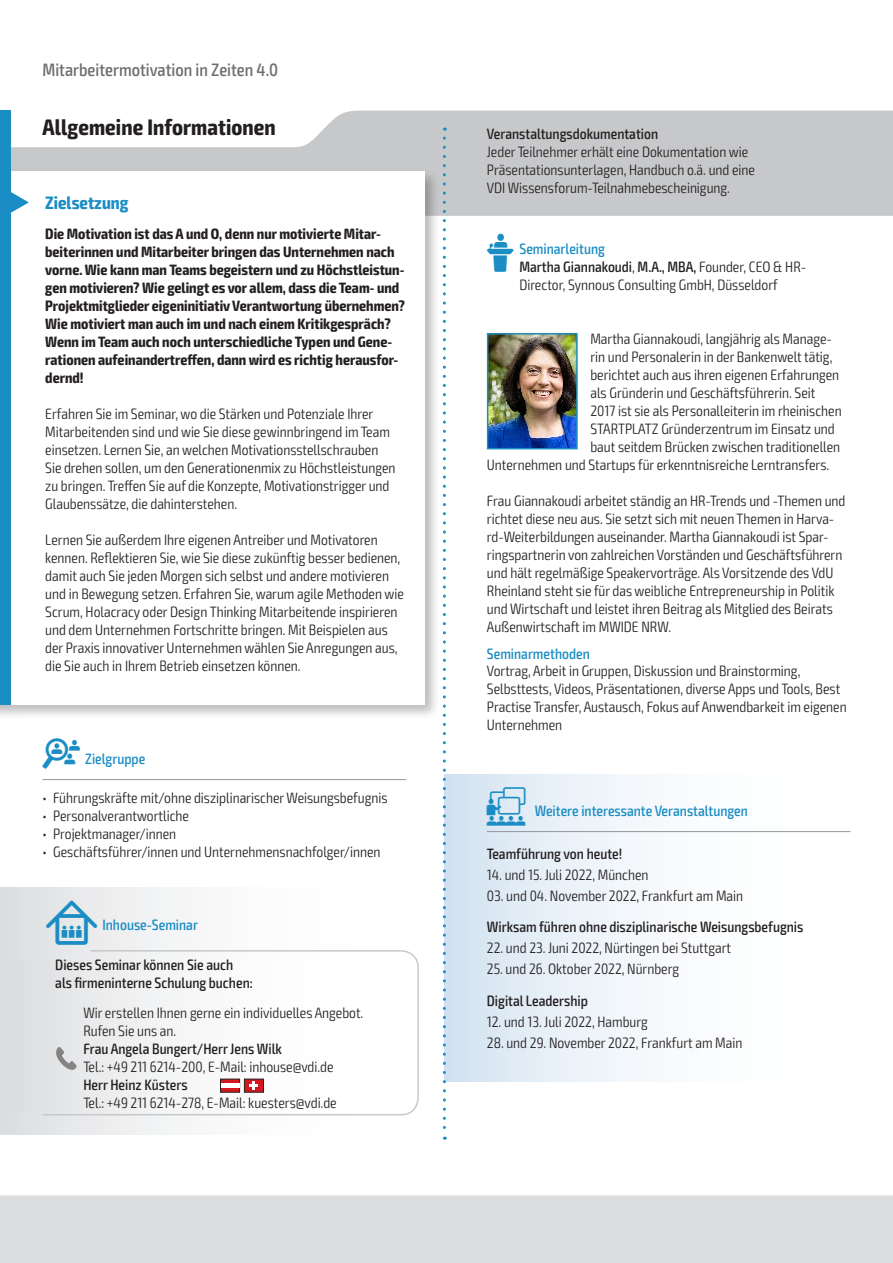
<style>
.page{position:relative;width:893px;height:1263px;background:#fff}
.page>*{position:absolute;margin:0;border:0;box-sizing:border-box;transform-origin:0 0}
.t1{font:700 condensed 22.5px "Exo 2";letter-spacing:.005em;color:#231f20}
.t2{font:500 condensed 18px "Exo 2";color:#6c6d70}
.t3{font:700 condensed 18px "Exo 2";color:#1a8dc4}
.t4{font:300 condensed 15px/18px "Exo 2";color:#231f20}
.t5{font:700 condensed 15px/18px "Exo 2";color:#231f20}
.t6{font:500 condensed 15px/18px "Exo 2";color:#231f20}
.t7{font:500 condensed 15px "Exo 2";color:#1a8dc4}
.s1{font-family:"VDI Iconset S4 A Regular";font-weight:400;font-stretch:normal;color:#1a8dc4}
.s2{font-weight:500;color:#1a8dc4}
.s3{font-weight:500}
.s4{font-family:"VDI Iconset S4 A Regular";font-weight:400;font-stretch:normal}
.s5{font-family:"VDI Iconset S4 A Regular";font-weight:400;font-stretch:normal;font-size:15.45px}
.s6{font-family:"VDI Iconset S4 A Regular";font-weight:400;font-stretch:normal;font-size:19.5px}
</style>
<div class="page">
<div style="left:0;top:1195px;width:893px;height:68px;background:#dcdddf"></div>
<svg style="left:11px;top:111px;width:881px;height:105px;fill:#c7c8ca"></svg>
<hr style="left:892px;top:111px;width:1px;height:105px;background:#1a8dc4">
<div style="left:0;top:111px;width:11px;height:63px;background:#1a8dc4"></div>
<div style="left:0;top:168px;width:440px;height:552px;background:#231f20;opacity:.3"></div>
<div style="left:0;top:171px;width:424px;height:534px;background:#fff"></div>
<div style="left:0;top:171px;width:11px;height:534px;background:#1a8dc4"></div>
<svg style="left:11px;top:192px;width:18px;height:21px"></svg>
<hr style="left:43px;top:779px;width:363px;height:1px;background:#939598">
<div style="left:444px;top:774px;width:406px;height:307px;background:linear-gradient(to right,#d9e6f3,#fff)"></div>
<hr style="left:487px;top:831px;width:363px;height:1px;background:#939598">
<img style="left:490px;top:336px;width:85px;height:110px">
<div style="left:487px;top:333px;width:91px;height:116px;border:2px solid #1a8dc4"></div>
<div style="left:0;top:887px;width:419px;height:247px;background:linear-gradient(to right,#e2e3e5,#fff)"></div>
<svg style="left:42px;top:949px;width:377px;height:167px"></svg>
<div style="left:13px;top:959px;width:382px;height:152px;background:linear-gradient(to right,#e3e3e5,#fff)"></div>
<svg style="left:220px;top:1079px;width:44px;height:13px"></svg>
<div style="left:221px;top:1083px;width:18px;height:5px;background:#fff"></div>
<svg style="left:56px;top:1047px;width:21px;height:23px"></svg>
<svg style="left:443px;top:138px;width:3px;height:1002px"></svg>
<p class="t2" style="left:43px;top:59px;width:237px">Mitarbeitermotivation in Zeiten 4.0</p>
<h1 class="t1" style="left:43px;top:113px;width:235px">Allgemeine Informationen</h1>
<p class="t6" style="left:487px;top:125px;width:173px">Veranstaltungsdokumentation</p>
<p class="t4" style="left:487px;top:143px;width:270px">Jeder Teilnehmer erhält eine Dokumentation wie<br>Präsentationsunterlagen, Handbuch o.ä. und eine<br>VDI Wissensforum-Teilnahmebescheinigung.</p>
<p class="t5" style="left:45px;top:225px;width:361px">Die Motivation ist das A und O, denn nur motivierte Mitar&shy;beiterinnen und Mitarbeiter bringen das Unternehmen nach vorne. Wie kann man Teams begeistern und zu Höchstleistun&shy;gen motivieren? Wie gelingt es vor allem, dass die Team- und Projektmitglieder eigeninitiativ Verantwortung übernehmen?<br>Wie motiviert man auch im und nach einem Kritikgespräch?<br>Wenn im Team auch noch unterschiedliche Typen und Gene&shy;rationen aufeinandertreffen, dann wird es richtig herausfor&shy;dernd!</p>
<p class="t4" style="left:45px;top:405px;width:352px">Erfahren Sie im Seminar, wo die Stärken und Potenziale Ihrer Mitarbeitenden sind und wie Sie diese gewinnbringend im Team einsetzen. Lernen Sie, an welchen Motivationsstellschrauben Sie drehen sollen, um den Generationenmix zu Höchstleistungen zu bringen. Treffen Sie auf die Konzepte, Motivationstrigger und Glaubenssätze, die dahinterstehen.</p>
<p class="t4" style="left:45px;top:531px;width:360px">Lernen Sie außerdem Ihre eigenen Antreiber und Motivatoren kennen. Reflektieren Sie, wie Sie diese zukünftig besser bedienen, damit auch Sie jeden Morgen sich selbst und andere motivieren und in Bewegung setzen. Erfahren Sie, warum agile Methoden wie Scrum, Holacracy oder Design Thinking Mitarbeitende inspirieren und dem Unternehmen Fortschritte bringen. Mit Beispielen aus der Praxis innovativer Unternehmen wählen Sie Anregungen aus, die Sie auch in Ihrem Betrieb einsetzen können.</p>
<p class="t3" style="left:45px;top:192px;width:85px">Zielsetzung</p>
<p class="t4" style="left:519px;top:240px;width:288px;text-indent:-33px"><span class="s1">L</span> <span class="s2">Seminarleitung<br></span><span class="s3">Martha Giannakoudi</span>, <span class="s3">M.A., MBA,</span> Founder, CEO &amp; HR-<br>Director, Synnous Consulting GmbH, Düsseldorf</p>
<p class="t4" style="left:590px;top:330px;width:243px">Martha Giannakoudi, langjährig als Manage-</p>
<p class="t4" style="left:590px;top:348px;width:243px">rin und Personalerin in der Bankenwelt tätig,</p>
<p class="t4" style="left:590px;top:366px;width:250px">berichtet auch aus ihren eigenen Erfahrungen</p>
<p class="t4" style="left:590px;top:384px;width:226px">als Gründerin und Geschäftsführerin. Seit</p>
<p class="t4" style="left:590px;top:402px;width:253px">2017 ist sie als Personalleiterin im rheinischen</p>
<p class="t4" style="left:590px;top:420px;width:246px">STARTPLATZ Gründerzentrum im Einsatz und</p>
<p class="t4" style="left:590px;top:438px;width:251px">baut seitdem Brücken zwischen traditionellen</p>
<p class="t4" style="left:487px;top:456px;width:344px">Unternehmen und Startups für erkenntnisreiche Lerntransfers.</p>
<p class="t4" style="left:487px;top:492px;width:360px">Frau Giannakoudi arbeitet ständig an HR-Trends und -Themen und richtet diese neu aus. Sie setzt sich mit neuen Themen in Harva&shy;rd-Weiterbildungen auseinander. Martha Giannakoudi ist Spar&shy;ringspartnerin von zahlreichen Vorständen und Geschäftsführern und hält regelmäßige Speakervorträge. Als Vorsitzende des VdU Rheinland steht sie für das weibliche Entrepreneurship in Politik und Wirtschaft und leistet ihren Beitrag als Mitglied des Beirats Außenwirtschaft im MWIDE NRW.</p>
<p class="t4" style="left:487px;top:662px;width:361px">Vortrag, Arbeit in Gruppen, Diskussion und Brainstorming, Selbsttests, Videos, Präsentationen, diverse Apps und Tools, Best Practise Transfer, Austausch, Fokus auf Anwendbarkeit im eigenen Unternehmen</p>
<p class="t7" style="left:487px;top:644px;width:104px">Seminarmethoden</p>
<p class="t7" style="left:43px;top:750px;width:104px"><span class="s4">Z</span> Zielgruppe</p>
<p class="t4" style="left:43px;top:789px;width:347px">• Führungskräfte mit/ohne disziplinarischer Weisungsbefugnis</p>
<p class="t4" style="left:43px;top:807px;width:148px">• Personalverantwortliche</p>
<p class="t4" style="left:43px;top:825px;width:135px">• Projektmanager/innen</p>
<p class="t4" style="left:43px;top:843px;width:340px">• Geschäftsführer/innen und Unternehmensnachfolger/innen</p>
<p class="t7" style="left:46px;top:916px;width:153px"><span class="s5">I</span> Inhouse-Seminar</p>
<p class="t6" style="left:55px;top:955px;width:199px">Dieses Seminar können Sie auch als firmeninterne Schulung buchen:</p>
<p class="t4" style="left:83px;top:1004px;width:282px">Wir erstellen Ihnen gerne ein individuelles Angebot.<br>Rufen Sie uns an.</p>
<p class="t6" style="left:83px;top:1040px;width:200px">Frau Angela Bungert/Herr Jens Wilk</p>
<p class="t4" style="left:83px;top:1058px;width:252px">Tel.: +49 211 6214-200, E-Mail: inhouse@vdi.de</p>
<p class="t6" style="left:83px;top:1076px;width:106px">Herr Heinz Küsters</p>
<p class="t4" style="left:83px;top:1094px;width:255px">Tel.: +49 211 6214-278, E-Mail: kuesters@vdi.de</p>
<p class="t7" style="left:487px;top:802px;width:263px"><span class="s6">W</span> Weitere interessante Veranstaltungen</p>
<p class="t6" style="left:487px;top:845px;width:137px">Teamführung von heute!</p>
<p class="t4" style="left:487px;top:866px;width:163px">14. und 15. Juli 2022, München</p>
<p class="t4" style="left:487px;top:887px;width:258px">03. und 04. November 2022, Frankfurt am Main</p>
<p class="t6" style="left:487px;top:918px;width:318px">Wirksam führen ohne disziplinarische Weisungsbefugnis</p>
<p class="t4" style="left:487px;top:939px;width:246px">22. und 23. Juni 2022, Nürtingen bei Stuttgart</p>
<p class="t4" style="left:487px;top:960px;width:194px">25. und 26. Oktober 2022, Nürnberg</p>
<p class="t6" style="left:487px;top:992px;width:102px">Digital Leadership</p>
<p class="t4" style="left:487px;top:1013px;width:162px">12. und 13. Juli 2022, Hamburg</p>
<p class="t4" style="left:487px;top:1034px;width:257px">28. und 29. November 2022, Frankfurt am Main</p>
</div>
